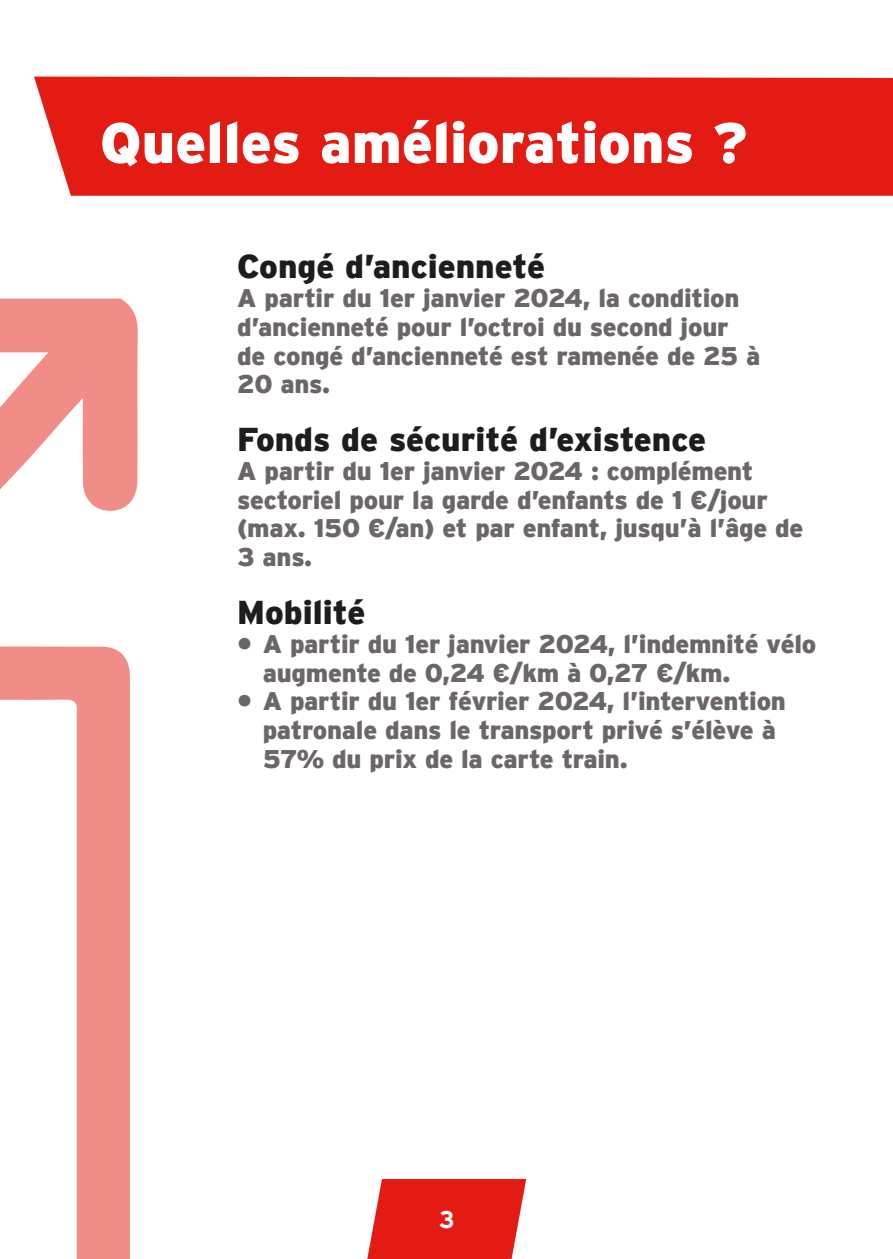
<style>
.page{position:relative;width:893px;height:1259px;background:#fff}
.page>*{position:absolute;margin:0;border:0;box-sizing:border-box;transform-origin:0 0}
.t1{font:900 57px "Interstate";color:#fff}
.t2{font:900 33px "Interstate";color:#1d1d1b}
.t3{font:900 25.5px/28.8px "Interstate";letter-spacing:-.01em;color:#6c6668}
.t4{font:700 24px "Interstate";color:#fff}
</style>
<div class="page">
<svg style="left:367px;top:1179px;width:159px;height:80px;background:#e63028"></svg>
<div style="left:34px;top:77px;width:859px;height:119px;background:#e41b13"></div>
<div style="left:76px;top:829px;width:54px;height:430px;background:#f18d89"></div>
<svg style="left:0;top:298px;width:138px;height:531px"></svg>
<h1 class="t1" style="left:100px;top:110px;width:649px">Quelles améliorations ?</h1>
<p class="t2" style="left:237px;top:248px;width:309px">Congé d’ancienneté</p>
<p class="t3" style="left:237px;top:283px;width:524px">A partir du 1er janvier 2024, la condition d’ancienneté pour l’octroi du second jour de congé d’ancienneté est ramenée de 25 à<br>20 ans.</p>
<p class="t2" style="left:237px;top:420px;width:470px">Fonds de sécurité d’existence</p>
<p class="t3" style="left:237px;top:456px;width:568px">A partir du 1er janvier 2024 : complément sectoriel pour la garde d’enfants de 1 €/jour (max. 150 €/an) et par enfant, jusqu’à l’âge de 3 ans.</p>
<p class="t2" style="left:237px;top:593px;width:130px">Mobilité</p>
<p class="t3" style="left:263px;top:629px;width:555px;text-indent:-26px">• A partir du 1er janvier 2024, l’indemnité vélo augmente de 0,24 €/km à 0,27 €/km.</p>
<p class="t3" style="left:263px;top:686px;width:525px;text-indent:-26px">• A partir du 1er février 2024, l’intervention patronale dans le transport privé s’élève à<br>57% du prix de la carte train.</p>
<p class="t4" style="left:439px;top:1206px;width:17px">3</p>
</div>
